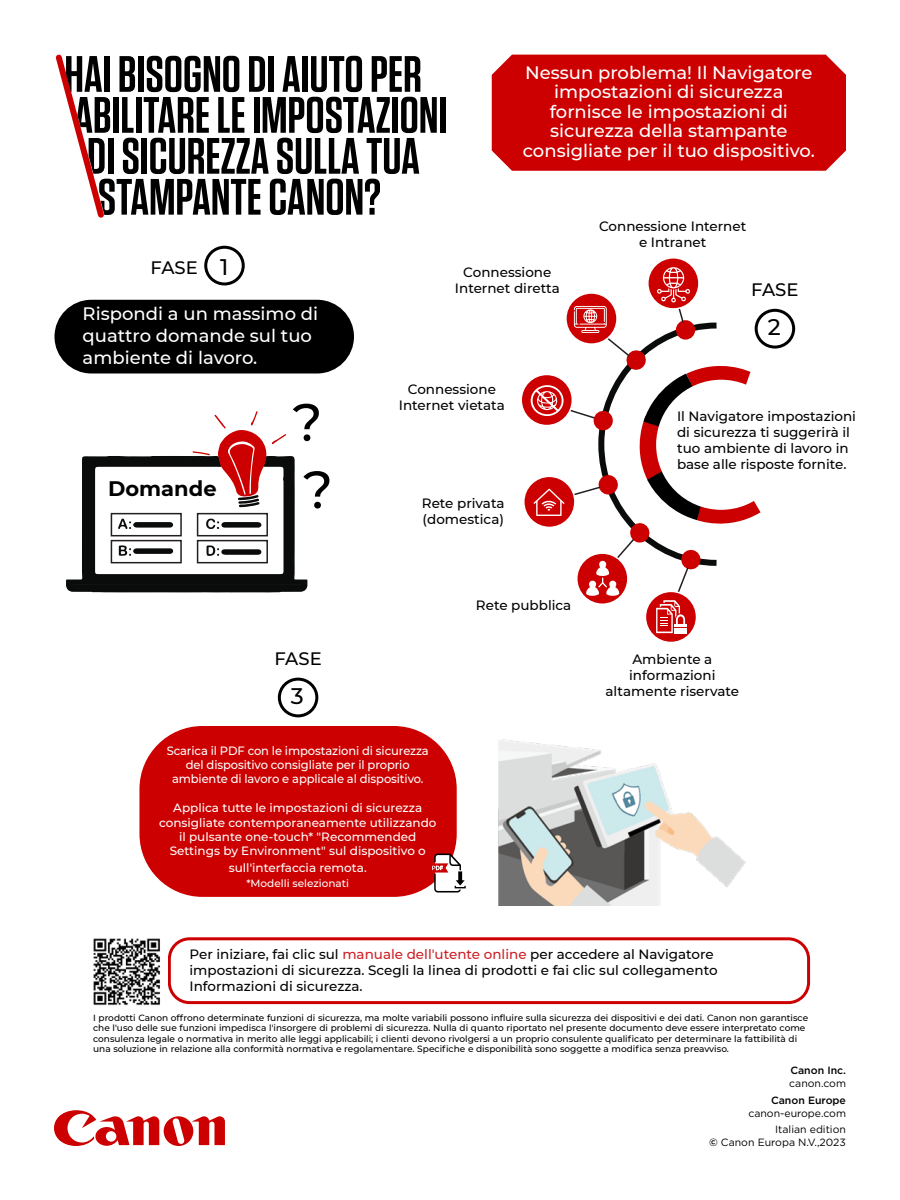
<style>
.page{position:relative;width:900px;height:1200px;background:#fff}
.page>*{position:absolute;margin:0;border:0;box-sizing:border-box;transform-origin:0 0}
.t1{font:500 52.5px "Montserrat";color:#000}
.t2{font:600 51px "Tungsten";color:#000}
.t3{font:500 22.5px "Montserrat";color:#000}
.t4{font:700 21px "Montserrat";color:#000}
.t5{font:500 18px/19.5px "Montserrat";color:#fff}
.t6{font:500 18px "Montserrat";color:#000}
.t7{font:500 13.5px/16.2px "Montserrat";color:#000;text-align:center}
.t8{font:500 12px/14.4px "Montserrat";letter-spacing:-.005em;color:#fff;text-align:center}
.t9{font:500 12px/14.4px "Montserrat";letter-spacing:-.005em;color:#fff;text-align:center;scale:.96 1}
.t10{font:10.5px/16.8px "Gotham";color:#000;text-align:right}
.t11{font:500 10.5px "Gotham";color:#000}
.t12{font:500 10.5px "Montserrat";color:#fff}
.t13{font:500 9px/10.5px "Montserrat";color:#000}
.s1{font-family:"Tungsten EVAL 230922 Semibold EN";font-weight:400}
.s2{font-size:22.5px}
.s3{color:#cc2027}
.s4{font-weight:700}
</style>
<div class="page">
<div style="left:492px;top:55px;width:354px;height:116px;background:#c00"></div>
<div style="left:168px;top:937px;width:642px;height:67px;border:3px solid #c00;border-radius:20px"></div>
<svg style="left:55px;top:54px;width:49px;height:164px"></svg>
<div style="left:55px;top:300px;width:299px;height:74px;background:#000;border-radius:37px"></div>
<div style="left:139px;top:726px;width:318px;height:171px;background:#c00;border-radius:63px"></div>
<svg style="left:54px;top:1110px;width:171px;height:36px"></svg>
<div style="left:755px;top:309px;width:40px;height:40px;border:3px solid #000;border-radius:50%"></div>
<svg style="left:648px;top:258px;width:51px;height:51px"></svg>
<svg style="left:521px;top:374px;width:51px;height:52px"></svg>
<svg style="left:524px;top:476px;width:51px;height:51px"></svg>
<svg style="left:645px;top:591px;width:52px;height:51px"></svg>
<svg style="left:531px;top:267px;width:230px;height:366px"></svg>
<img style="left:93px;top:938px;width:67px;height:68px">
<svg style="left:430px;top:853px;width:36px;height:40px"></svg>
<svg style="left:66px;top:411px;width:242px;height:182px"></svg>
<img style="left:498px;top:740px;width:248px;height:165px">
<div style="left:204px;top:246px;width:41px;height:39px;border:3px solid #000;border-radius:50%"></div>
<div style="left:278px;top:678px;width:40px;height:39px;border:3px solid #000;border-radius:50%"></div>
<h2 class="t2" style="left:63px;top:47px;width:360px"><span class="s1">H</span>AI BISOGNO DI AIUTO PER</h2>
<h2 class="t2" style="left:74px;top:88px;width:374px"><span class="s1">A</span>BILITARE LE IMPOSTAZIONI</h2>
<h2 class="t2" style="left:86px;top:129px;width:336px"><span class="s1">D</span>I SICUREZZA SULLA TUA</h2>
<h2 class="t2" style="left:97px;top:170px;width:286px"><span class="s1">S</span>TAMPANTE CANON?</h2>
<h3 class="t6" style="left:151px;top:255px;width:80px">FASE <span class="s2">1</span></h3>
<h3 class="t5" style="left:83px;top:302px;width:237px;line-height:21.6px">Rispondi a un massimo di quattro domande sul tuo ambiente di lavoro.</h3>
<h3 class="t5" style="left:523px;top:62px;width:294px;text-align:center">Nessun problema! Il Navigatore impostazioni di sicurezza fornisce le impostazioni di sicurezza della stampante consigliate per il tuo dispositivo.</h3>
<h3 class="t7" style="left:455px;top:263px;width:106px">Connessione<br>Internet diretta</h3>
<h3 class="t7" style="left:599px;top:217px;width:149px">Connessione Internet e Intranet</h3>
<h3 class="t6" style="left:751px;top:277px;width:49px">FASE</h3>
<h3 class="t3" style="left:768px;top:311px;width:14px">2</h3>
<h1 class="t1" style="left:292px;top:386px;width:32px">?</h1>
<h3 class="t4" style="left:108px;top:473px;width:110px">Domande</h3>
<h1 class="t1" style="left:303px;top:453px;width:32px">?</h1>
<h3 class="t6" style="left:274px;top:646px;width:49px">FASE</h3>
<h3 class="t3" style="left:291px;top:680px;width:14px">3</h3>
<h3 class="t7" style="left:399px;top:380px;width:108px">Connessione<br>Internet vietata</h3>
<h3 class="t7" style="left:422px;top:495px;width:84px;text-align:left">Rete privata (domestica)</h3>
<h3 class="t7" style="left:476px;top:597px;width:97px">Rete pubblica</h3>
<h3 class="t9" style="left:167px;top:743px;width:275px">Scarica il PDF con le impostazioni di sicurezza del dispositivo consigliate per il proprio ambiente di lavoro e applicale al dispositivo.</h3>
<h3 class="t8" style="left:159px;top:800px;width:279px">Applica tutte le impostazioni di sicurezza consigliate contemporaneamente utilizzando il pulsante one-touch* "Recommended Settings by Environment" sul dispositivo o</h3>
<h3 class="t8" style="left:229px;top:860px;width:139px">sull'interfaccia remota.</h3>
<p class="t12" style="left:246px;top:876px;width:104px">*Modelli selezionati</p>
<h3 class="t7" style="left:677px;top:407px;width:180px;text-align:left">Il Navigatore impostazioni di sicurezza ti suggerirà il tuo ambiente di lavoro in base alle risposte fornite.</h3>
<h3 class="t7" style="left:606px;top:651px;width:135px">Ambiente a informazioni altamente riservate</h3>
<h3 class="t7" style="left:190px;top:946px;width:530px;text-align:left">Per iniziare, fai clic sul <span class="s3">manuale dell'utente online</span> per accedere al Navigatore impostazioni di sicurezza. Scegli la linea di prodotti e fai clic sul collegamento<br>Informazioni di sicurezza.</h3>
<p class="t13" style="left:93px;top:1012px;width:717px">I prodotti Canon offrono determinate funzioni di sicurezza, ma molte variabili possono influire sulla sicurezza dei dispositivi e dei dati. Canon non garantisce che l'uso delle sue funzioni impedisca l'insorgere di problemi di sicurezza. Nulla di quanto riportato nel presente documento deve essere interpretato come consulenza legale o normativa in merito alle leggi applicabili; i clienti devono rivolgersi a un proprio consulente qualificato per determinare la fattibilità di una soluzione in relazione alla conformità normativa e regolamentare. Specifiche e disponibilità sono soggette a modifica senza preavviso.</p>
<p class="t11" style="left:790px;top:1064px;width:57px">Canon Inc.</p>
<p class="t10" style="left:789px;top:1075px;width:58px">canon.com</p>
<p class="t11" style="left:771px;top:1093px;width:76px">Canon Europe</p>
<p class="t10" style="left:748px;top:1104px;width:99px">canon-europe.com<br>Italian edition</p>
<p class="t10" style="left:709px;top:1134px;width:138px"><span class="s4">©</span> Canon Europa N.V.,2023</p>
</div>
